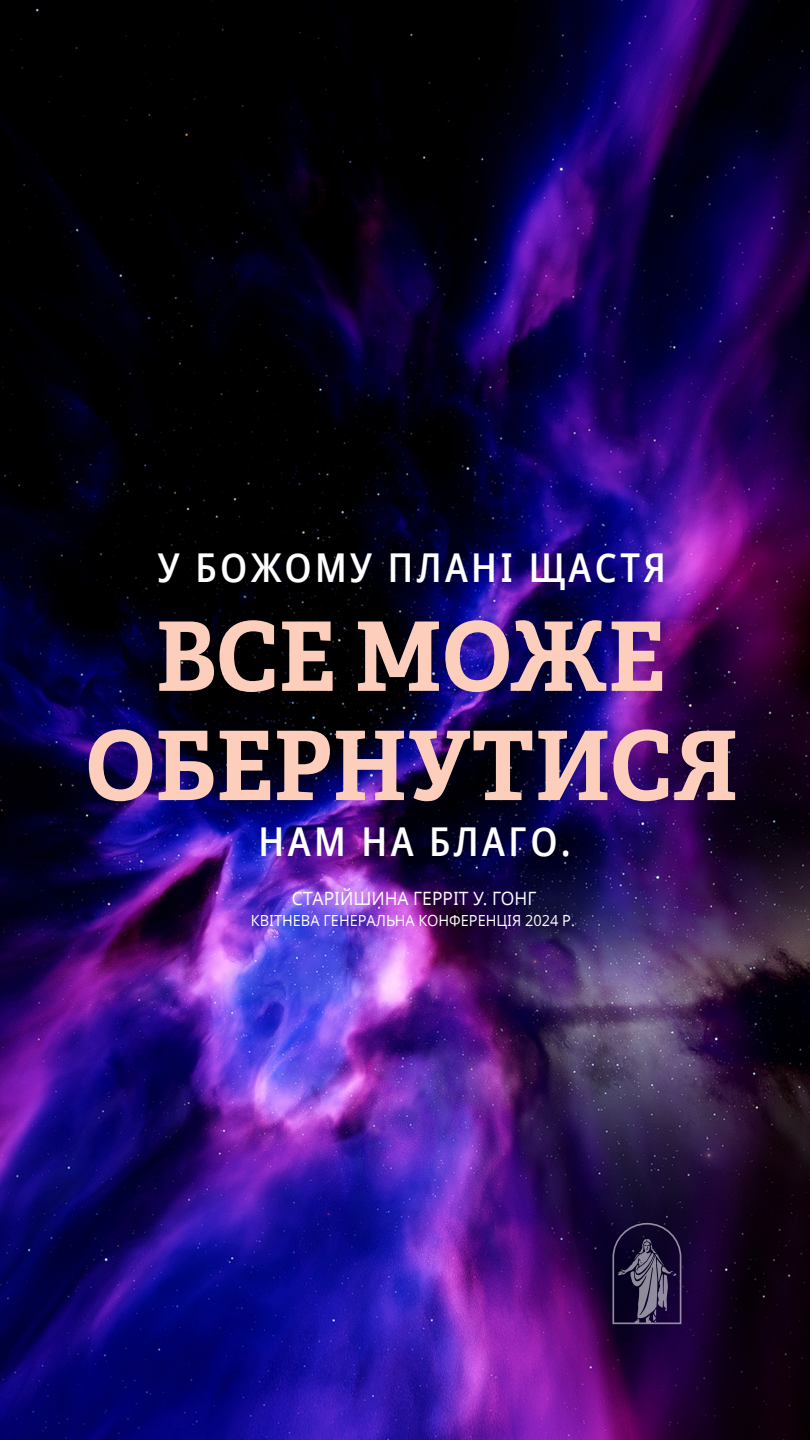
<style>
.page{position:relative;width:810px;height:1440px;background:#fff}
.page>*{position:absolute;margin:0;border:0;box-sizing:border-box;transform-origin:0 0}
.artcl8_p1_figure_image_aside_quote_first{font:700 95.85px/109.2px "Helam Slablds Lat";color:#fccebb;text-align:center;scale:.95 1}
.artcl8_p1_figure_image_aside_quote_first-2{font:600 39.75px "Dots Solid Condlds Lat";letter-spacing:.09em;color:#fff;scale:.95 1}
.artcl8_p1_figure_image_aside_quote_citat{font:18.38px "Dots Solidlds Lat";color:#fff;scale:.95 1}
.small_para_white{font:15.3px "Dots Solidlds Lat";color:#fff;scale:.95 1}
</style>
<div class="page">
<img style="left:0;top:0;width:810px;height:1440px">
<div style="left:69px;top:534px;width:685px;height:412px;background:#000;opacity:.25"></div>
<svg style="left:612px;top:1223px;width:69px;height:101px;background:#342b4b"></svg>
<p class="artcl8_p1_figure_image_aside_quote_first-2" style="left:158px;top:538px;width:536px">У БОЖОМУ ПЛАНІ ЩАСТЯ</p>
<p class="artcl8_p1_figure_image_aside_quote_first" style="left:86px;top:601px;width:688px">ВСЕ МОЖЕ<br>ОБЕРНУТИСЯ</p>
<p class="artcl8_p1_figure_image_aside_quote_first-2" style="left:259px;top:812px;width:330px">НАМ НА БЛАГО.</p>
<p class="artcl8_p1_figure_image_aside_quote_citat" style="left:292px;top:885px;width:259px">СТАРІЙШИНА ГЕРРІТ У. ГОНГ</p>
<p class="small_para_white" style="left:251px;top:909px;width:343px">КВІТНЕВА ГЕНЕРАЛЬНА КОНФЕРЕНЦІЯ 2024 Р.</p>
</div>
